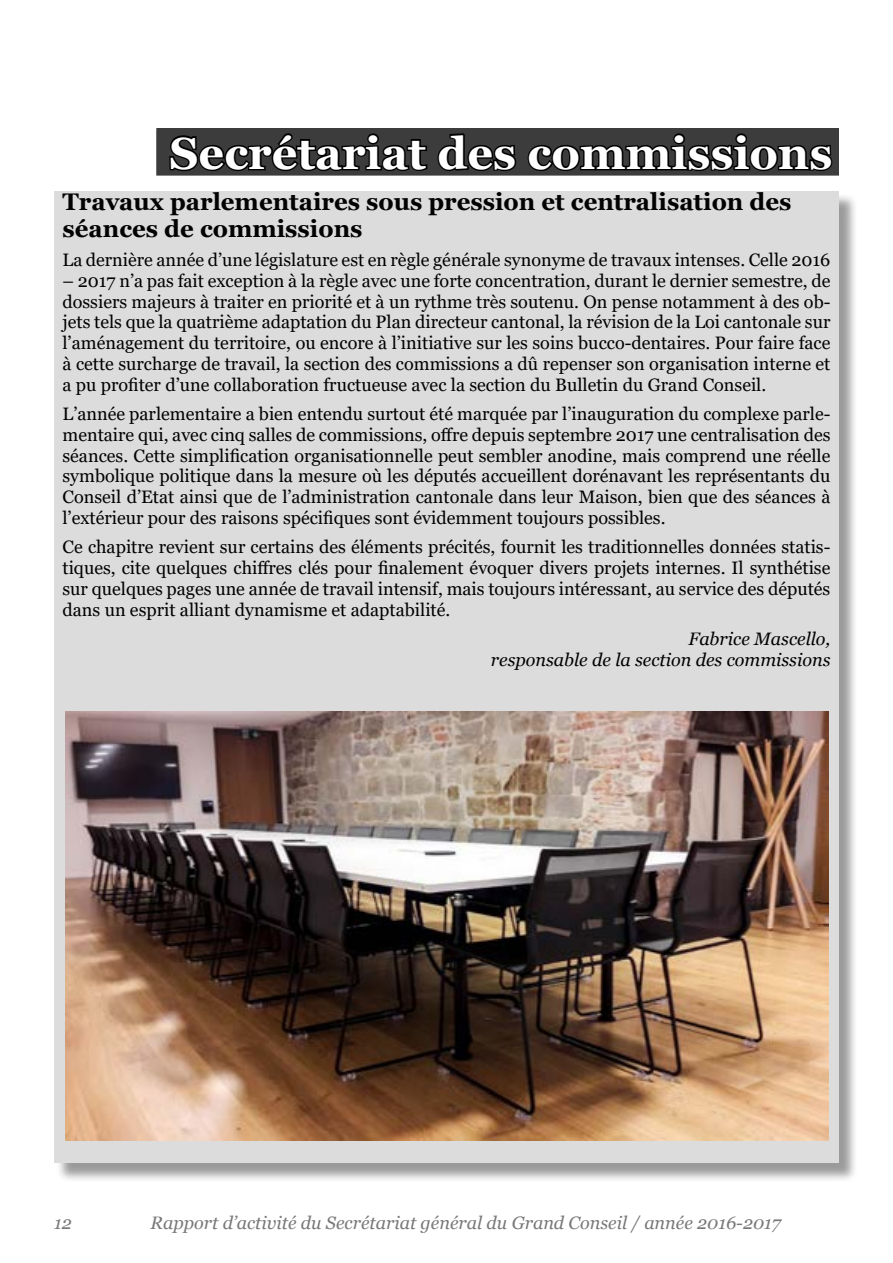
<style>
.page{position:relative;width:893px;height:1263px;background:#fff}
.page>*{position:absolute;margin:0;border:0;box-sizing:border-box;transform-origin:0 0}
.t1{font:700 45px "Georgia";color:#fff}
.t2{font:700 24px/27.6px "Georgia";color:#020203}
.t3{font:18px/20.7px "Georgia";color:#020203;text-align:justify}
.t4{font:italic 18px "Georgia";color:#787878}
.t5{font:italic 18px/20.7px "Georgia";color:#020203;text-align:right}
</style>
<div class="page">
<div style="left:157px;top:129px;width:681px;height:46px;background:#3c3c3c"></div>
<hr style="left:156px;top:128px;width:683px;height:2px;background:#3c3c3c">
<hr style="left:156px;top:130px;width:2px;height:44px;background:#3c3c3c">
<hr style="left:837px;top:130px;width:2px;height:44px;background:#3c3c3c">
<hr style="left:156px;top:174px;width:683px;height:2px;background:#3c3c3c">
<svg style="left:169px;top:133px;width:259px;height:39px"></svg>
<svg style="left:437px;top:133px;width:80px;height:38px"></svg>
<svg style="left:527px;top:133px;width:306px;height:38px"></svg>
<div style="left:57px;top:194px;width:801px;height:988px;background:#000;opacity:.4"></div>
<div style="left:54px;top:191px;width:785px;height:972px;background:#dcdcdc"></div>
<img style="left:65px;top:711px;width:763px;height:430px">
<h1 class="t1" style="left:169px;top:124px;width:664px">Secrétariat des commissions</h1>
<h2 class="t2" style="left:63px;top:187px;width:730px">Travaux parlementaires sous pression et centralisation des séances de commissions</h2>
<p class="t3" style="left:63px;top:250px;width:769px">La dernière année d’une législature est en règle générale synonyme de travaux intenses. Celle 2016</p>
<p class="t3" style="left:63px;top:271px;width:769px">– 2017 n’a pas fait exception à la règle avec une forte concentration, durant le dernier semestre, de dossiers majeurs à traiter en priorité et à un rythme très soutenu. On pense notamment à des ob&shy;jets tels que la quatrième adaptation du Plan directeur cantonal, la révision de la Loi cantonale sur l’aménagement du territoire, ou encore à l’initiative sur les soins bucco-dentaires. Pour faire face à cette surcharge de travail, la section des commissions a dû repenser son organisation interne et a pu profiter d’une collaboration fructueuse avec la section du Bulletin du Grand Conseil.</p>
<p class="t3" style="left:63px;top:404px;width:769px">L’année parlementaire a bien entendu surtout été marquée par l’inauguration du complexe parle&shy;mentaire qui, avec cinq salles de commissions, offre depuis septembre 2017 une centralisation des séances. Cette simplification organisationnelle peut sembler anodine, mais comprend une réelle symbolique politique dans la mesure où les députés accueillent dorénavant les représentants du Conseil d’Etat ainsi que de l’administration cantonale dans leur Maison, bien que des séances à l’extérieur pour des raisons spécifiques sont évidemment toujours possibles.</p>
<p class="t3" style="left:63px;top:537px;width:769px">Ce chapitre revient sur certains des éléments précités, fournit les traditionnelles données statis&shy;tiques, cite quelques chiffres clés pour finalement évoquer divers projets internes. Il synthétise sur quelques pages une année de travail intensif, mais toujours intéressant, au service des députés dans un esprit alliant dynamisme et adaptabilité.</p>
<p class="t5" style="left:491px;top:629px;width:341px">Fabrice Mascello,<br>responsable de la section des commissions</p>
<p class="t4" style="left:54px;top:1211px;width:19px">12</p>
<p class="t4" style="left:151px;top:1211px;width:632px">Rapport d’activité du Secrétariat général du Grand Conseil / année 2016-2017</p>
</div>
